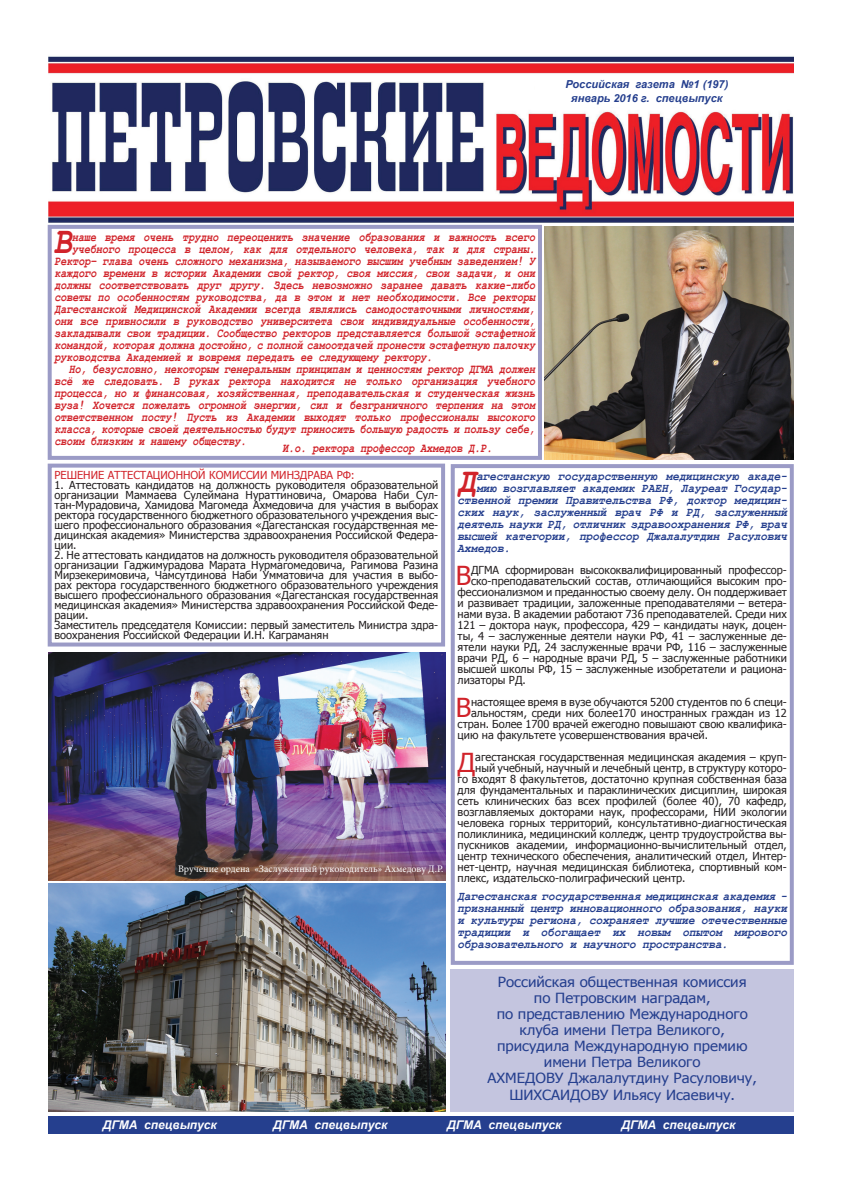
<style>
.page{position:relative;width:842px;height:1191px;background:#fff}
.page>*{position:absolute;margin:0;border:0;box-sizing:border-box;transform-origin:0 0}
.t1{font:italic 700 39.3px "Courier New";color:#d1232a;scale:.77 1}
.t2{font:italic 700 35.9px "Courier New";color:#d1232a;scale:.87 1}
.t3{font:26.1px "Tahoma";color:#d1232a}
.t4{font:14px/16.1px "Tahoma";color:#253f8e;text-align:center;scale:1.07 1}
.t5{font:italic 700 13px "Courier New";color:#d1232a;scale:.77 1}
.t6{font:italic 700 12.6px/12px "Courier New";color:#253f8e;text-align:justify;scale:.87 1}
.t7{font:italic 700 12px "Arial";color:#fff}
.t8{font:11px/10px "Tahoma";color:#231f20;text-align:justify}
.t9{font:italic 700 11px/14px "Arial";color:#253f8e;text-align:center}
.t10{font:11px "Tahoma";color:#d1232a}
.t11{font:10px "Minion Pro";color:#fff}
</style>
<div class="page">
<div style="left:48px;top:1116px;width:746px;height:18px;background:#253f8e"></div>
<img style="left:48px;top:56px;width:746px;height:166px">
<div style="left:536px;top:77px;width:222px;height:30px;background:#fff"></div>
<img style="left:544px;top:227px;width:250px;height:232px">
<img style="left:48px;top:652px;width:397px;height:228px">
<div style="left:451px;top:464px;width:343px;height:501px;border:4px solid #9b9bc6"></div>
<img style="left:48px;top:883px;width:397px;height:228px">
<div style="left:48px;top:225px;width:494px;height:235px;border:4px solid #9b9bc6"></div>
<div style="left:451px;top:969px;width:343px;height:142px;background:#c4c5df"></div>
<div style="left:48px;top:463px;width:397px;height:183px;border:4px solid #9b9bc6"></div>
<p class="t9" style="left:565px;top:77px;width:165px">Российская газета №1 (197) январь 2016 г. спецвыпуск</p>
<h1 class="t1" style="left:54px;top:214px;width:25px">В</h1>
<p class="t5" style="left:72px;top:228px;width:603px">наше время очень трудно переоценить значение образования и важность всего</p>
<p class="t5" style="left:72px;top:240px;width:603px">учебного процесса в целом, как для отдельного человека, так и для страны.</p>
<p class="t5" style="left:55px;top:252px;width:626px">Ректор– глава очень сложного механизма, называемого высшим учебным заведением! У</p>
<p class="t5" style="left:55px;top:264px;width:626px">каждого времени в истории Академии свой ректор, своя миссия, свои задачи, и они</p>
<p class="t5" style="left:55px;top:276px;width:626px">должны соответствовать друг другу. Здесь невозможно заранее давать какие-либо</p>
<p class="t5" style="left:55px;top:288px;width:626px">советы по особенностям руководства, да в этом и нет необходимости. Все ректоры</p>
<p class="t5" style="left:55px;top:300px;width:626px">Дагестанской Медицинской Академии всегда являлись самодостаточными личностями,</p>
<p class="t5" style="left:55px;top:312px;width:626px">они все привносили в руководство университета свои индивидуальные особенности,</p>
<p class="t5" style="left:55px;top:324px;width:626px">закладывали свои традиции. Сообщество ректоров представляется большой эстафетной</p>
<p class="t5" style="left:55px;top:336px;width:626px">командой, которая должна достойно, с полной самоотдачей пронести эстафетную палочку</p>
<p class="t5" style="left:55px;top:348px;width:492px">руководства Академией и вовремя передать ее следующему ректору.</p>
<p class="t5" style="left:69px;top:360px;width:607px">Но, безусловно, некоторым генеральным принципам и ценностям ректор ДГМА должен</p>
<p class="t5" style="left:55px;top:372px;width:626px">всё же следовать. В руках ректора находится не только организация учебного</p>
<p class="t5" style="left:55px;top:384px;width:626px">процесса, но и финансовая, хозяйственная, преподавательская и студенческая жизнь</p>
<p class="t5" style="left:55px;top:396px;width:626px">вуза! Хочется пожелать огромной энергии, сил и безграничного терпения на этом</p>
<p class="t5" style="left:55px;top:408px;width:626px">ответственном посту! Пусть из Академии выходят только профессионалы высокого</p>
<p class="t5" style="left:55px;top:420px;width:626px">класса, которые своей деятельностью будут приносить большую радость и пользу себе,</p>
<p class="t5" style="left:55px;top:432px;width:251px">своим близким и нашему обществу.</p>
<p class="t5" style="left:283px;top:439px;width:274px">И.о. ректора профессор Ахмедов Д.Р.</p>
<p class="t10" style="left:55px;top:467px;width:302px">РЕШЕНИЕ АТТЕСТАЦИОННОЙ КОМИССИИ МИНЗДРАВА РФ:</p>
<p class="t8" style="left:55px;top:479px;width:385px">1. Аттестовать кандидатов на должность руководителя образовательной организации Маммаева Сулеймана Нураттиновича, Омарова Наби Сул&shy;тан-Мурадовича, Хамидова Магомеда Ахмедовича для участия в выборах ректора государственного бюджетного образовательного учреждения выс&shy;шего профессионального образования «Дагестанская государственная ме&shy;дицинская академия» Министерства здравоохранения Российской Федера&shy;ции.</p>
<p class="t8" style="left:55px;top:549px;width:385px;text-align:left">2. Не аттестовать кандидатов на должность руководителя образовательной организации Гаджимурадова Марата Нурмагомедовича, Рагимова Разина Мирзекеримовича, Чамсутдинова Наби Умматовича для участия в выбо&shy;рах ректора государственного бюджетного образовательного учреждения высшего профессионального образования «Дагестанская государственная медицинская академия» Министерства здравоохранения Российской Феде&shy;рации.<br>Заместитель председателя Комиссии: первый заместитель Министра здра&shy;воохранения Российской Федерации И.Н. Каграманян</p>
<p class="t11" style="left:178px;top:862px;width:267px">Вручение ордена «Заслуженный руководитель» Ахмедову Д.Р.</p>
<h2 class="t2" style="left:458px;top:456px;width:23px">Д</h2>
<p class="t6" style="left:476px;top:470px;width:358px">агестанскую государственную медицинскую акаде-</p>
<p class="t6" style="left:476px;top:482px;width:358px">мию возглавляет академик РАЕН, Лауреат Государ-</p>
<p class="t6" style="left:458px;top:494px;width:380px">ственной премии Правительства РФ, доктор медицин-</p>
<p class="t6" style="left:458px;top:506px;width:380px">ских наук, заслуженный врач РФ и РД, заслуженный</p>
<p class="t6" style="left:458px;top:518px;width:380px">деятель науки РД, отличник здравоохранения РФ, врач</p>
<p class="t6" style="left:458px;top:530px;width:380px">высшей категории, профессор Джалалутдин Расулович</p>
<p class="t6" style="left:458px;top:542px;width:62px">Ахмедов.</p>
<h3 class="t3" style="left:456px;top:558px;width:17px">В</h3>
<p class="t8" style="left:471px;top:564px;width:317px">ДГМА сформирован высококвалифицированный профессор-</p>
<p class="t8" style="left:471px;top:575px;width:317px">ско-преподавательский состав, отличающийся высоким про-</p>
<p class="t8" style="left:458px;top:586px;width:331px">фессионализмом и преданностью своему делу. Он поддерживает</p>
<p class="t8" style="left:458px;top:597px;width:331px">и развивает традиции, заложенные преподавателями – ветера-</p>
<p class="t8" style="left:458px;top:608px;width:331px">нами вуза. В академии работают 736 преподавателей. Среди них</p>
<p class="t8" style="left:458px;top:619px;width:331px">121 – доктора наук, профессора, 429 – кандидаты наук, доцен-</p>
<p class="t8" style="left:458px;top:630px;width:331px">ты, 4 – заслуженные деятели науки РФ, 41 – заслуженные де-</p>
<p class="t8" style="left:458px;top:641px;width:331px">ятели науки РД, 24 заслуженные врачи РФ, 116 – заслуженные</p>
<p class="t8" style="left:458px;top:652px;width:331px">врачи РД, 6 – народные врачи РД, 5 – заслуженные работники</p>
<p class="t8" style="left:458px;top:663px;width:331px">высшей школы РФ, 15 – заслуженные изобретатели и рациона-</p>
<p class="t8" style="left:458px;top:674px;width:70px">лизаторы РД.</p>
<h3 class="t3" style="left:456px;top:690px;width:17px">В</h3>
<p class="t8" style="left:471px;top:696px;width:317px">настоящее время в вузе обучаются 5200 студентов по 6 специ-</p>
<p class="t8" style="left:471px;top:707px;width:317px">альностям, среди них более170 иностранных граждан из 12</p>
<p class="t8" style="left:458px;top:718px;width:331px">стран. Более 1700 врачей ежегодно повышают свою квалифика-</p>
<p class="t8" style="left:458px;top:729px;width:252px">цию на факультете усовершенствования врачей.</p>
<h3 class="t3" style="left:457px;top:745px;width:19px">Д</h3>
<p class="t8" style="left:475px;top:751px;width:313px">агестанская государственная медицинская академия – круп-</p>
<p class="t8" style="left:475px;top:762px;width:313px">ный учебный, научный и лечебный центр, в структуру которо-</p>
<p class="t8" style="left:458px;top:773px;width:331px">го входят 8 факультетов, достаточно крупная собственная база</p>
<p class="t8" style="left:458px;top:784px;width:331px">для фундаментальных и параклинических дисциплин, широкая</p>
<p class="t8" style="left:458px;top:795px;width:331px">сеть клинических баз всех профилей (более 40), 70 кафедр,</p>
<p class="t8" style="left:458px;top:806px;width:331px">возглавляемых докторами наук, профессорами, НИИ экологии</p>
<p class="t8" style="left:458px;top:817px;width:331px">человека горных территорий, консультативно-диагностическая</p>
<p class="t8" style="left:458px;top:828px;width:331px">поликлиника, медицинский колледж, центр трудоустройства вы-</p>
<p class="t8" style="left:458px;top:839px;width:331px">пускников академии, информационно-вычислительный отдел,</p>
<p class="t8" style="left:458px;top:850px;width:331px">центр технического обеспечения, аналитический отдел, Интер-</p>
<p class="t8" style="left:458px;top:861px;width:331px">нет-центр, научная медицинская библиотека, спортивный ком-</p>
<p class="t8" style="left:458px;top:872px;width:229px">плекс, издательско-полиграфический центр.</p>
<p class="t6" style="left:458px;top:890px;width:380px">Дагестанская государственная медицинская академия - признанный центр инновационного образования, науки и культуры региона, сохраняет лучшие отечественные традиции и обогащает их новым опытом мирового образовательного и научного пространства.</p>
<p class="t4" style="left:488px;top:973px;width:253px">Российская общественная комиссия<br>по Петровским наградам,<br>по представлению Международного клуба имени Петра Великого, присудила Международную премию имени Петра Великого<br>АХМЕДОВУ Джалалутдину Расуловичу,<br>ШИХСАИДОВУ Ильясу Исаевичу.</p>
<p class="t7" style="left:103px;top:1116px;width:116px">ДГМА спецвыпуск</p>
<p class="t7" style="left:273px;top:1116px;width:116px">ДГМА спецвыпуск</p>
<p class="t7" style="left:447px;top:1116px;width:116px">ДГМА спецвыпуск</p>
<p class="t7" style="left:621px;top:1116px;width:116px">ДГМА спецвыпуск</p>
</div>
